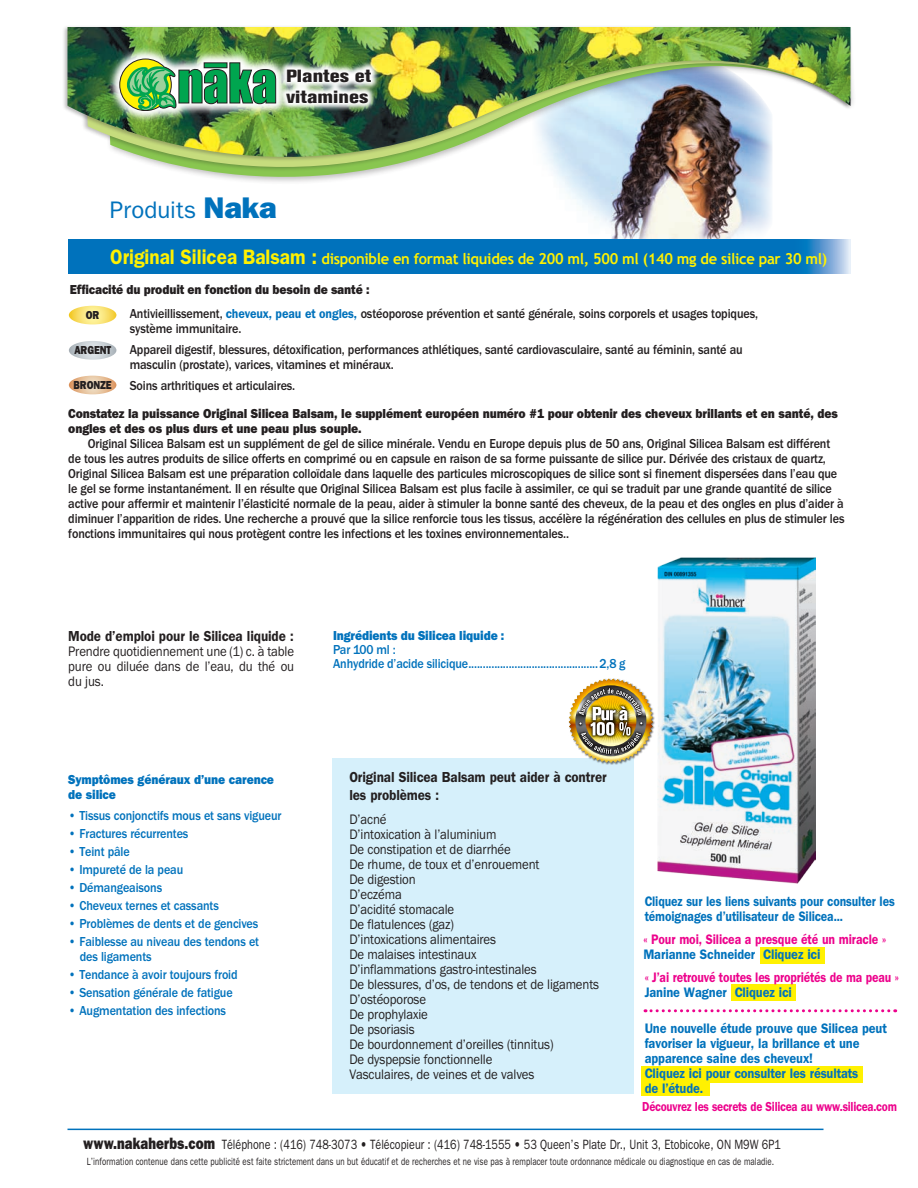
<style>
.page{position:relative;width:918px;height:1188px;background:#fff}
.page>*{position:absolute;margin:0;border:0;box-sizing:border-box;transform-origin:0 0}
.t1{font:24px "Franklin Gothic";color:#0072bc}
.t2{font:800 condensed 17.55px/21px "Akzidenz Grotesk BE";color:#231f20;scale:1.2 1}
.t3{font:15px/17.2px "Franklin Gothic Dem Bld";letter-spacing:-.01em;color:#231f20;scale:.9 1}
.t4{font:700 15px "Trebuchet MS";letter-spacing:-.02em;color:#fff101}
.t5{font:14.25px/15px "Franklin Gothic";letter-spacing:-.01em;color:#231f20;scale:.9 1}
.t6{font:14.25px/15px "Franklin Gothic Dem Bld";letter-spacing:-.01em;color:#0072bc;scale:.9 1}
.t7{font:14.25px/15px "Franklin Gothic Dem Bld";letter-spacing:-.01em;color:#0072bc;scale:.85 1}
.t8{font:14.25px "Franklin Gothic Dem Bld";letter-spacing:-.015em;color:#ed028c;scale:.85 1}
.t9{font:14.25px "Franklin Gothic Dem Bld";letter-spacing:-.015em;color:#ed028c;scale:.86 1}
.t10{font:13.5px/15px "Franklin Gothic Mdm";letter-spacing:-.01em;color:#231f20;scale:.9 1}
.t11{font:13.5px/15px "Franklin Gothic Mdm";letter-spacing:-.01em;color:#0072bc;scale:.9 1}
.t12{font:13.5px/15px "Franklin Gothic Hvy";letter-spacing:-.01em;color:#231f20;scale:.9 1}
.t13{font:13.5px "Franklin Gothic";color:#231f20;scale:.8 1}
.t14{font:13.5px/14.2px "Franklin Gothic Hvy";letter-spacing:-.01em;color:#0072bc;scale:.9 1}
.t15{font:13.5px "Franklin Gothic Dem Bld";letter-spacing:-.02em;color:#ed028c;scale:.84 1}
.t16{font:12px "Franklin Gothic Hvy";letter-spacing:-.01em;color:#231f20;scale:.83 1}
.t17{font:10.5px "Franklin Gothic";letter-spacing:.01em;color:#231f20;scale:.75 1}
.s1{font-weight:800;font-size:30px}
.s2{font-family:"Franklin Gothic";font-weight:600;font-size:21px}
.s3{font-family:"Franklin Gothic Dem Bld";color:#0072bc}
.s4{font-weight:800;font-size:16.5px}
</style>
<div class="page">
<div style="left:760px;top:947px;width:64px;height:17px;background:#fff101"></div>
<div style="left:731px;top:984px;width:64px;height:17px;background:#fff101"></div>
<div style="left:641px;top:1066px;width:221px;height:17px;background:#fff101"></div>
<div style="left:641px;top:1079px;width:69px;height:17px;background:#fff101"></div>
<img style="left:532px;top:228px;width:241px;height:12px">
<img style="left:657px;top:557px;width:159px;height:326px">
<div style="left:332px;top:758px;width:302px;height:336px;background:#d6f0fb"></div>
<svg style="left:69px;top:306px;width:47px;height:18px"></svg>
<svg style="left:69px;top:341px;width:47px;height:19px"></svg>
<svg style="left:69px;top:376px;width:47px;height:18px"></svg>
<svg style="left:605px;top:222px;width:165px;height:6px"></svg>
<svg style="left:147px;top:162px;width:625px;height:60px"></svg>
<div style="left:62px;top:25px;width:790px;height:137px;background:#231f20;opacity:.3"></div>
<img style="left:68px;top:25px;width:782px;height:133px">
<img style="left:288px;top:59px;width:91px;height:51px">
<img style="left:106px;top:45px;width:182px;height:77px">
<img style="left:119px;top:58px;width:158px;height:53px">
<svg style="left:645px;top:1009px;width:251px;height:3px"></svg>
<div style="left:69px;top:240px;width:782px;height:34px;background:#0072bc"></div>
<img style="left:608px;top:673px;width:52px;height:19px">
<img style="left:568px;top:692px;width:92px;height:75px">
<img style="left:569px;top:679px;width:84px;height:84px">
<hr style="left:68px;top:1129px;width:756px;height:1px;background:#0072bc">
<p class="t2" style="left:286px;top:66px;width:73px">Plantes et vitamines</p>
<h1 class="t1" style="left:110px;top:196px;width:168px">Produits <span class="s1">Naka</span></h1>
<p class="t4" style="left:110px;top:250px;width:719px"><span class="s2">Original Silicea Balsam :</span> disponible en format liquides de 200 ml, 500 ml (140 mg de silice par 30 ml)</p>
<p class="t12" style="left:70px;top:283px;width:335px">Efficacité du produit en fonction du besoin de santé :</p>
<p class="t16" style="left:86px;top:307px;width:18px">OR</p>
<p class="t16" style="left:74px;top:342px;width:46px">Argent</p>
<p class="t16" style="left:74px;top:377px;width:46px">Bronze</p>
<p class="t10" style="left:130px;top:307px;width:700px">Antivieillissement, <span class="s3">cheveux, peau et ongles,</span> ostéoporose prévention et santé générale, soins corporels et usages topiques, système immunitaire.</p>
<p class="t10" style="left:130px;top:343px;width:683px">Appareil digestif, blessures, détoxification, performances athlétiques, santé cardiovasculaire, santé au féminin, santé au masculin (prostate), varices, vitamines et minéraux.</p>
<p class="t10" style="left:130px;top:379px;width:185px">Soins arthritiques et articulaires.</p>
<p class="t12" style="left:68px;top:408px;width:857px">Constatez la puissance Original Silicea Balsam, le supplément européen numéro #1 pour obtenir des cheveux brillants et en santé, des ongles et des os plus durs et une peau plus souple.</p>
<p class="t10" style="left:68px;top:438px;width:864px;text-indent:19px">Original Silicea Balsam est un supplément de gel de silice minérale. Vendu en Europe depuis plus de 50 ans, Original Silicea Balsam est différent de tous les autres produits de silice offerts en comprimé ou en capsule en raison de sa forme puissante de silice pur. Dérivée des cristaux de quartz, Original Silicea Balsam est une préparation colloïdale dans laquelle des particules microscopiques de silice sont si finement dispersées dans l’eau que le gel se forme instantanément. Il en résulte que Original Silicea Balsam est plus facile à assimiler, ce qui se traduit par une grande quantité de silice active pour affermir et maintenir l’élasticité normale de la peau, aider à stimuler la bonne santé des cheveux, de la peau et des ongles en plus d’aider à diminuer l’apparition de rides. Une recherche a prouvé que la silice renforcie tous les tissus, accélère la régénération des cellules en plus de stimuler les fonctions immunitaires qui nous protègent contre les infections et les toxines environnementales..</p>
<p class="t3" style="left:68px;top:628px;width:252px">Mode d’emploi pour le Silicea liquide :</p>
<p class="t5" style="left:68px;top:645px;width:252px;text-align:justify">Prendre quotidiennement une (1) c. à table pure ou diluée dans de l’eau, du thé ou du jus.</p>
<p class="t14" style="left:68px;top:774px;width:230px">Symptômes généraux d’une carence de silice</p>
<p class="t11" style="left:68px;top:809px;width:239px">• Tissus conjonctifs mous et sans vigueur</p>
<p class="t11" style="left:68px;top:827px;width:135px">• Fractures récurrentes</p>
<p class="t11" style="left:68px;top:845px;width:70px">• Teint pâle</p>
<p class="t11" style="left:68px;top:863px;width:129px">• Impureté de la peau</p>
<p class="t11" style="left:68px;top:881px;width:106px">• Démangeaisons</p>
<p class="t11" style="left:68px;top:899px;width:169px">• Cheveux ternes et cassants</p>
<p class="t11" style="left:68px;top:917px;width:213px">• Problèmes de dents et de gencives</p>
<p class="t11" style="left:80px;top:935px;width:201px;text-indent:-11px">• Faiblesse au niveau des tendons et des ligaments</p>
<p class="t11" style="left:68px;top:968px;width:190px">• Tendance à avoir toujours froid</p>
<p class="t11" style="left:68px;top:986px;width:184px">• Sensation générale de fatigue</p>
<p class="t11" style="left:68px;top:1004px;width:177px">• Augmentation des infections</p>
<p class="t14" style="left:333px;top:629px;width:192px">Ingrédients du Silicea liquide :</p>
<p class="t11" style="left:333px;top:644px;width:326px;line-height:14.2px">Par 100 ml :<br>Anhydride d’acide silicique.............................................2,8 g</p>
<p class="t3" style="left:349px;top:770px;width:287px">Original Silicea Balsam peut aider à contrer les problèmes :</p>
<p class="t5" style="left:349px;top:813px;width:279px">D’acné<br>D’intoxication à l’aluminium<br>De constipation et de diarrhée<br>De rhume, de toux et d’enrouement<br>De digestion<br>D’eczéma<br>D’acidité stomacale<br>De flatulences (gaz)<br>D’intoxications alimentaires<br>De malaises intestinaux<br>D’inflammations gastro-intestinales<br>De blessures, d’os, de tendons et de ligaments<br>D’ostéoporose<br>De prophylaxie<br>De psoriasis<br>De bourdonnement d’oreilles (tinnitus)<br>De dyspepsie fonctionnelle<br>Vasculaires, de veines et de valves</p>
<p class="t7" style="left:645px;top:895px;width:296px">Cliquez sur les liens suivants pour consulter les témoignages d’utilisateur de Silicea...</p>
<p class="t9" style="left:643px;top:930px;width:284px">« Pour moi, Silicea a presque été un miracle »</p>
<p class="t6" style="left:643px;top:948px;width:198px">Marianne Schneider Cliquez ici</p>
<p class="t8" style="left:645px;top:968px;width:301px">« J’ai retrouvé toutes les propriétés de ma peau »</p>
<p class="t6" style="left:645px;top:986px;width:165px">Janine Wagner Cliquez ici</p>
<p class="t6" style="left:645px;top:1022px;width:271px">Une nouvelle étude prouve que Silicea peut favoriser la vigueur, la brillance et une apparence saine des cheveux!<br>Cliquez ici pour consulter les résultats<br>de l’étude.</p>
<p class="t15" style="left:642px;top:1098px;width:305px">Découvrez les secrets de Silicea au www.silicea.com</p>
<p class="t13" style="left:83px;top:1136px;width:874px"><span class="s4">www.nakaherbs.com</span> Téléphone : (416) 748-3073 • Télécopieur : (416) 748-1555 • 53 Queen’s Plate Dr., Unit 3, Etobicoke, ON M9W 6P1</p>
<p class="t17" style="left:87px;top:1156px;width:918px">L’information contenue dans cette publicité est faite strictement dans un but éducatif et de recherches et ne vise pas à remplacer toute ordonnance médicale ou diagnostique en cas de maladie.</p>
</div>
